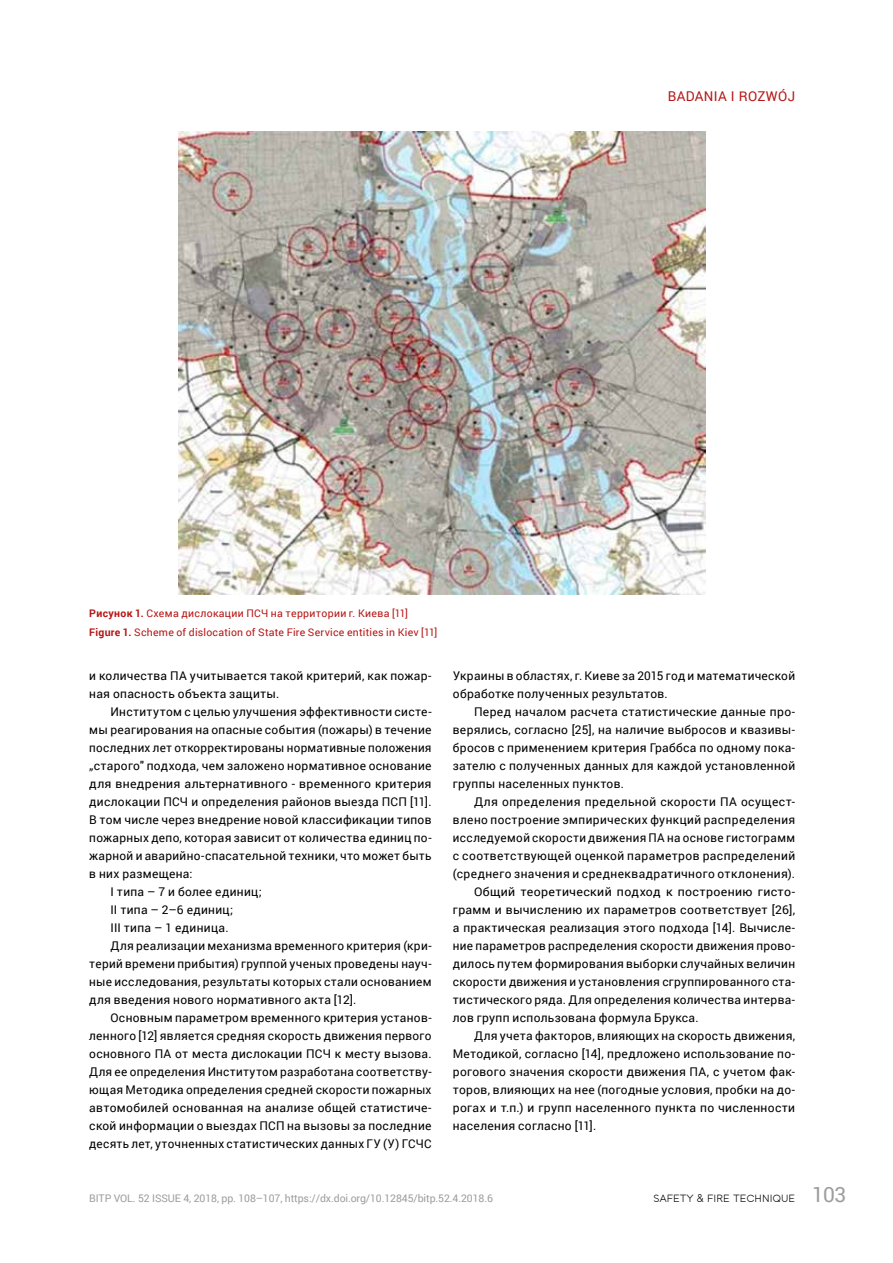
<style>
.page{position:relative;width:893px;height:1263px;background:#fff}
.page>*{position:absolute;margin:0;border:0;box-sizing:border-box;transform-origin:0 0}
.t1{font:13.5px "Roboto";letter-spacing:.025em;color:#b61615}
.t2{font:12px/18px "Roboto";letter-spacing:.025em;color:#000}
.t3{font:10.5px/18.3px "Roboto";letter-spacing:.025em;color:#b61615}
.t4{font:10.5px "Roboto";letter-spacing:-.01em;color:#9d9d9c}
.t5{font:10.5px "Toma Sans";color:#000}
.s1{font-weight:700}
.s2{font-family:"Roboto";font-size:21px;color:#9d9d9c}
</style>
<div class="page">
<img style="left:179px;top:132px;width:527px;height:463px">
<p class="t1" style="left:668px;top:86px;width:129px">BADANIA I ROZWÓJ</p>
<p class="t3" style="left:89px;top:604px;width:349px"><span class="s1">Рисунок 1.</span> Схема дислокации ПСЧ на территории г. Киева [11]<br><span class="s1">Figure 1.</span> Scheme of dislocation of State Fire Service entities in Kiev [11]</p>
<p class="t2" style="left:89px;top:666px;width:344px">и количества ПА учитывается такой критерий, как пожар&shy;ная опасность объекта защиты.</p>
<p class="t2" style="left:111px;top:702px;width:323px">Институтом с целью улучшения эффективности систе-</p>
<p class="t2" style="left:89px;top:720px;width:344px">мы реагирования на опасные события (пожары) в течение</p>
<p class="t2" style="left:89px;top:738px;width:344px">последних лет откорректированы нормативные положения</p>
<p class="t2" style="left:89px;top:756px;width:344px">„старого" подхода, чем заложено нормативное основание</p>
<p class="t2" style="left:89px;top:774px;width:344px">для внедрения альтернативного - временного критерия</p>
<p class="t2" style="left:89px;top:792px;width:344px">дислокации ПСЧ и определения районов выезда ПСП [11].</p>
<p class="t2" style="left:89px;top:810px;width:344px">В том числе через внедрение новой классификации типов</p>
<p class="t2" style="left:89px;top:828px;width:344px">пожарных депо, которая зависит от количества единиц по-</p>
<p class="t2" style="left:89px;top:846px;width:344px">жарной и аварийно-спасательной техники, что может быть</p>
<p class="t2" style="left:89px;top:864px;width:105px">в них размещена:</p>
<p class="t2" style="left:111px;top:882px;width:153px">І типа – 7 и более единиц;</p>
<p class="t2" style="left:111px;top:900px;width:124px">II типа – 2–6 единиц;</p>
<p class="t2" style="left:111px;top:918px;width:119px">ІІІ типа – 1 единица.</p>
<p class="t2" style="left:111px;top:936px;width:323px">Для реализации механизма временного критерия (кри-</p>
<p class="t2" style="left:89px;top:954px;width:344px">терий времени прибытия) группой ученых проведены науч-</p>
<p class="t2" style="left:89px;top:972px;width:344px">ные исследования, результаты которых стали основанием</p>
<p class="t2" style="left:89px;top:990px;width:269px">для введения нового нормативного акта [12].</p>
<p class="t2" style="left:111px;top:1008px;width:323px">Основным параметром временного критерия установ-</p>
<p class="t2" style="left:89px;top:1026px;width:344px">ленного [12] является средняя скорость движения первого</p>
<p class="t2" style="left:89px;top:1044px;width:344px">основного ПА от места дислокации ПСЧ к месту вызова.</p>
<p class="t2" style="left:89px;top:1062px;width:344px">Для ее определения Институтом разработана соответству-</p>
<p class="t2" style="left:89px;top:1080px;width:344px">ющая Методика определения средней скорости пожарных</p>
<p class="t2" style="left:89px;top:1098px;width:344px">автомобилей основанная на анализе общей статистиче-</p>
<p class="t2" style="left:89px;top:1116px;width:344px">ской информации о выездах ПСП на вызовы за последние</p>
<p class="t2" style="left:89px;top:1134px;width:344px">десять лет, уточненных статистических данных ГУ (У) ГСЧС</p>
<p class="t2" style="left:453px;top:666px;width:344px">Украины в областях, г. Киеве за 2015 год и математической обработке полученных результатов.</p>
<p class="t2" style="left:453px;top:702px;width:344px;text-align:justify;text-indent:21px">Перед началом расчета статистические данные про&shy;верялись, согласно [25], на наличие выбросов и квазивы&shy;бросов с применением критерия Граббса по одному пока&shy;зателю с полученных данных для каждой установленной группы населенных пунктов.</p>
<p class="t2" style="left:474px;top:792px;width:323px">Для определения предельной скорости ПА осущест-</p>
<p class="t2" style="left:453px;top:810px;width:344px">влено построение эмпирических функций распределения</p>
<p class="t2" style="left:453px;top:828px;width:344px">исследуемой скорости движения ПА на основе гистограмм</p>
<p class="t2" style="left:453px;top:846px;width:344px">с соответствующей оценкой параметров распределений</p>
<p class="t2" style="left:453px;top:864px;width:344px">(среднего значения и среднеквадратичного отклонения).</p>
<p class="t2" style="left:474px;top:882px;width:323px">Общий теоретический подход к построению гисто-</p>
<p class="t2" style="left:453px;top:900px;width:344px">грамм и вычислению их параметров соответствует [26],</p>
<p class="t2" style="left:453px;top:918px;width:344px">а практическая реализация этого подхода [14]. Вычисле-</p>
<p class="t2" style="left:453px;top:936px;width:344px">ние параметров распределения скорости движения прово-</p>
<p class="t2" style="left:453px;top:954px;width:344px">дилось путем формирования выборки случайных величин</p>
<p class="t2" style="left:453px;top:972px;width:344px">скорости движения и установления сгруппированного ста-</p>
<p class="t2" style="left:453px;top:990px;width:344px">тистического ряда. Для определения количества интерва-</p>
<p class="t2" style="left:453px;top:1008px;width:247px">лов групп использована формула Брукса.</p>
<p class="t2" style="left:474px;top:1026px;width:323px">Для учета факторов, влияющих на скорость движения,</p>
<p class="t2" style="left:453px;top:1044px;width:344px">Методикой, согласно [14], предложено использование по-</p>
<p class="t2" style="left:453px;top:1062px;width:344px">рогового значения скорости движения ПА, с учетом фак-</p>
<p class="t2" style="left:453px;top:1080px;width:344px">торов, влияющих на нее (погодные условия, пробки на до-</p>
<p class="t2" style="left:453px;top:1098px;width:344px">рогах и т.п.) и групп населенного пункта по численности</p>
<p class="t2" style="left:453px;top:1116px;width:145px">населения согласно [11].</p>
<p class="t4" style="left:89px;top:1190px;width:405px">BITP VOL. 52 ISSUE 4, 2018, pp. 108–107, https://dx.doi.org/10.12845/bitp.52.4.2018.6</p>
<p class="t5" style="left:653px;top:1190px;width:194px">SAFETY &amp; FIRE TECHNIQUE <span class="s2">103</span></p>
</div>
